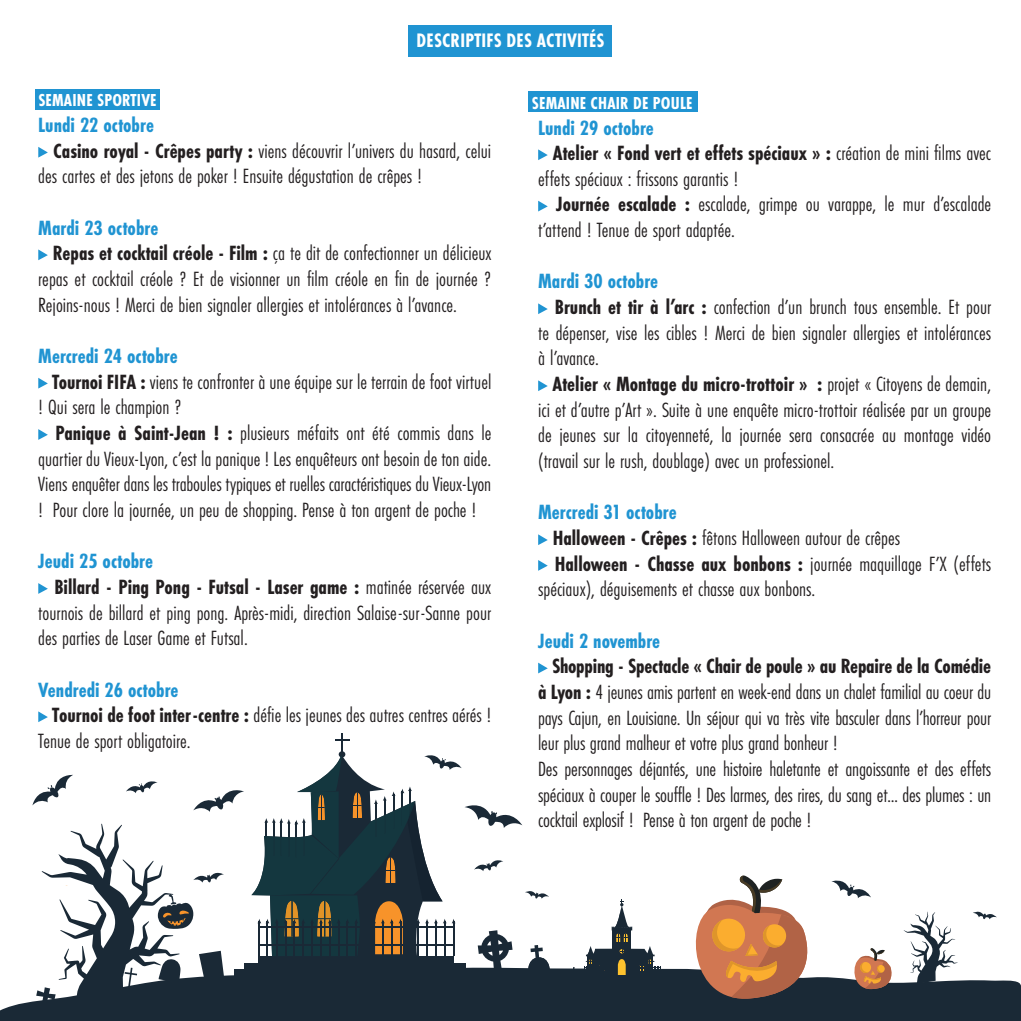
<style>
.page{position:relative;width:1021px;height:1021px;background:#fff}
.page>*{position:absolute;margin:0;border:0;box-sizing:border-box;transform-origin:0 0}
.t1{font:21.38px/25.7px "Futura PT Cond";color:#231f20}
.t2{font:700 21.38px "Futura PT Cond";color:#231f20}
.t3{font:700 21.38px "Futura PT Cond";color:#2094d2}
.t4{font:700 20.25px "Futura PT Cond";letter-spacing:.01em;color:#fff}
.t5{font:700 18px "Futura PT Cond";letter-spacing:.01em;color:#fff}
.s1{font-weight:700}
.s2{font-weight:400}
</style>
<div class="page">
<svg style="left:0;top:968px;width:1020px;height:52px;background:#2c3a46"></svg>
<svg style="left:831px;top:880px;width:40px;height:18px"></svg>
<svg style="left:973px;top:911px;width:23px;height:8px"></svg>
<svg style="left:126px;top:781px;width:31px;height:12px"></svg>
<svg style="left:32px;top:774px;width:41px;height:31px"></svg>
<svg style="left:193px;top:790px;width:51px;height:21px"></svg>
<svg style="left:584px;top:899px;width:77px;height:86px"></svg>
<hr style="left:341px;top:733px;width:2px;height:22px;background:#1a2936">
<svg style="left:335px;top:739px;width:14px;height:1px"></svg>
<div style="left:244px;top:962px;width:221px;height:10px;background:#1a2936"></div>
<div style="left:234px;top:969px;width:242px;height:6px;background:#1a2936"></div>
<svg style="left:251px;top:751px;width:301px;height:231px"></svg>
<svg style="left:567px;top:967px;width:11px;height:17px"></svg>
<svg style="left:36px;top:823px;width:189px;height:188px"></svg>
<svg style="left:903px;top:911px;width:54px;height:72px"></svg>
<div style="left:527px;top:91px;width:170px;height:21px;background:#2094d2"></div>
<div style="left:35px;top:89px;width:125px;height:21px;background:#2094d2"></div>
<div style="left:408px;top:25px;width:204px;height:32px;background:#2094d2"></div>
<svg style="left:38px;top:147px;width:10px;height:11px"></svg>
<svg style="left:38px;top:249px;width:10px;height:11px"></svg>
<svg style="left:38px;top:378px;width:10px;height:10px"></svg>
<svg style="left:38px;top:429px;width:10px;height:11px"></svg>
<svg style="left:38px;top:583px;width:10px;height:11px"></svg>
<svg style="left:38px;top:711px;width:10px;height:11px"></svg>
<svg style="left:538px;top:149px;width:9px;height:11px"></svg>
<svg style="left:538px;top:201px;width:9px;height:10px"></svg>
<svg style="left:538px;top:303px;width:9px;height:11px"></svg>
<svg style="left:538px;top:380px;width:9px;height:11px"></svg>
<svg style="left:538px;top:534px;width:9px;height:11px"></svg>
<svg style="left:538px;top:560px;width:9px;height:10px"></svg>
<svg style="left:538px;top:662px;width:9px;height:11px"></svg>
<svg style="left:685px;top:875px;width:126px;height:128px"></svg>
<svg style="left:850px;top:948px;width:42px;height:41px"></svg>
<p class="t4" style="left:416px;top:29px;width:189px">DESCRIPTIFS DES ACTIVITÉS</p>
<p class="t5" style="left:38px;top:90px;width:120px">SEMAINE SPORTIVE</p>
<p class="t3" style="left:38px;top:112px;width:117px">Lundi 22 octobre</p>
<p class="t1" style="left:53px;top:138px;width:439px"><span class="s1">Casino royal - Crêpes party :</span> viens découvrir l’univers du hasard, celui</p>
<p class="t1" style="left:38px;top:163px;width:385px">des cartes et des jetons de poker ! Ensuite dégustation de crêpes !</p>
<p class="t3" style="left:38px;top:215px;width:122px">Mardi 23 octobre</p>
<p class="t1" style="left:53px;top:240px;width:440px"><span class="s1">Repas et cocktail créole - Film :</span> ça te dit de confectionner un délicieux</p>
<p class="t1" style="left:38px;top:266px;width:454px">repas et cocktail créole ? Et de visionner un film créole en fin de journée ?</p>
<p class="t1" style="left:38px;top:292px;width:420px">Rejoins-nous ! Merci de bien signaler allergies et intolérances à l’avance.</p>
<p class="t3" style="left:38px;top:343px;width:141px">Mercredi 24 octobre</p>
<p class="t1" style="left:52px;top:368px;width:441px"><span class="s1">Tournoi FIFA :</span> viens te confronter à une équipe sur le terrain de foot virtuel</p>
<p class="t1" style="left:38px;top:394px;width:145px">! Qui sera le champion ?</p>
<p class="t1" style="left:55px;top:420px;width:437px"><span class="s1">Panique à Saint-Jean ! :</span> plusieurs méfaits ont été commis dans le</p>
<p class="t1" style="left:38px;top:445px;width:454px">quartier du Vieux-Lyon, c’est la panique ! Les enquêteurs ont besoin de ton aide.</p>
<p class="t1" style="left:38px;top:471px;width:454px">Viens enquêter dans les traboules typiques et ruelles caractéristiques du Vieux-Lyon</p>
<p class="t1" style="left:38px;top:497px;width:440px">! Pour clore la journée, un peu de shopping. Pense à ton argent de poche !</p>
<p class="t3" style="left:38px;top:548px;width:116px">Jeudi 25 octobre</p>
<p class="t2" style="left:54px;top:574px;width:438px">Billard - Ping Pong - Futsal - Laser game : <span class="s2">matinée réservée aux</span></p>
<p class="t1" style="left:38px;top:599px;width:454px">tournois de billard et ping pong. Après-midi, direction Salaise-sur-Sanne pour</p>
<p class="t1" style="left:38px;top:625px;width:211px">des parties de Laser Game et Futsal.</p>
<p class="t3" style="left:38px;top:677px;width:142px">Vendredi 26 octobre</p>
<p class="t1" style="left:52px;top:702px;width:440px"><span class="s1">Tournoi de foot inter-centre :</span> défie les jeunes des autres centres aérés !</p>
<p class="t1" style="left:38px;top:728px;width:154px">Tenue de sport obligatoire.</p>
<p class="t5" style="left:532px;top:92px;width:162px">SEMAINE CHAIR DE POULE</p>
<p class="t3" style="left:538px;top:115px;width:117px">Lundi 29 octobre</p>
<p class="t2" style="left:553px;top:141px;width:440px">Atelier « Fond vert et effets spéciaux » : <span class="s2">création de mini films avec</span></p>
<p class="t1" style="left:538px;top:166px;width:202px">effets spéciaux : frissons garantis !</p>
<p class="t1" style="left:556px;top:191px;width:437px"><span class="s1">Journée escalade :</span> escalade, grimpe ou varappe, le mur d’escalade</p>
<p class="t1" style="left:538px;top:217px;width:198px">t’attend ! Tenue de sport adaptée.</p>
<p class="t3" style="left:538px;top:269px;width:122px">Mardi 30 octobre</p>
<p class="t1" style="left:554px;top:294px;width:438px"><span class="s1">Brunch et tir à l’arc :</span> confection d’un brunch tous ensemble. Et pour</p>
<p class="t1" style="left:538px;top:320px;width:454px">te dépenser, vise les cibles ! Merci de bien signaler allergies et intolérances</p>
<p class="t1" style="left:538px;top:345px;width:62px">à l’avance.</p>
<p class="t2" style="left:552px;top:371px;width:440px">Atelier « Montage du micro-trottoir » : <span class="s2">projet « Citoyens de demain,</span></p>
<p class="t1" style="left:538px;top:397px;width:454px">ici et d’autre p’Art ». Suite à une enquête micro-trottoir réalisée par un groupe</p>
<p class="t1" style="left:538px;top:422px;width:454px">de jeunes sur la citoyenneté, la journée sera consacrée au montage vidéo</p>
<p class="t1" style="left:538px;top:448px;width:297px">(travail sur le rush, doublage) avec un professionel.</p>
<p class="t3" style="left:538px;top:500px;width:140px">Mercredi 31 octobre</p>
<p class="t1" style="left:552px;top:525px;width:349px"><span class="s1">Halloween - Crêpes :</span> fêtons Halloween autour de crêpes</p>
<p class="t2" style="left:555px;top:551px;width:438px">Halloween - Chasse aux bonbons : <span class="s2">journée maquillage F’X (effets</span></p>
<p class="t1" style="left:538px;top:576px;width:279px">spéciaux), déguisements et chasse aux bonbons.</p>
<p class="t3" style="left:538px;top:628px;width:124px">Jeudi 2 novembre</p>
<p class="t1" style="left:538px;top:653px;width:454px;text-indent:14px"><span class="s1">Shopping - Spectacle « Chair de poule » au Repaire de la Comédie à Lyon :</span> 4 jeunes amis partent en week-end dans un chalet familial au coeur du pays Cajun, en Louisiane. Un séjour qui va très vite basculer dans l’horreur pour leur plus grand malheur et votre plus grand bonheur !<br>Des personnages déjantés, une histoire haletante et angoissante et des effets spéciaux à couper le souffle ! Des larmes, des rires, du sang et… des plumes : un cocktail explosif ! Pense à ton argent de poche !</p>
</div>
